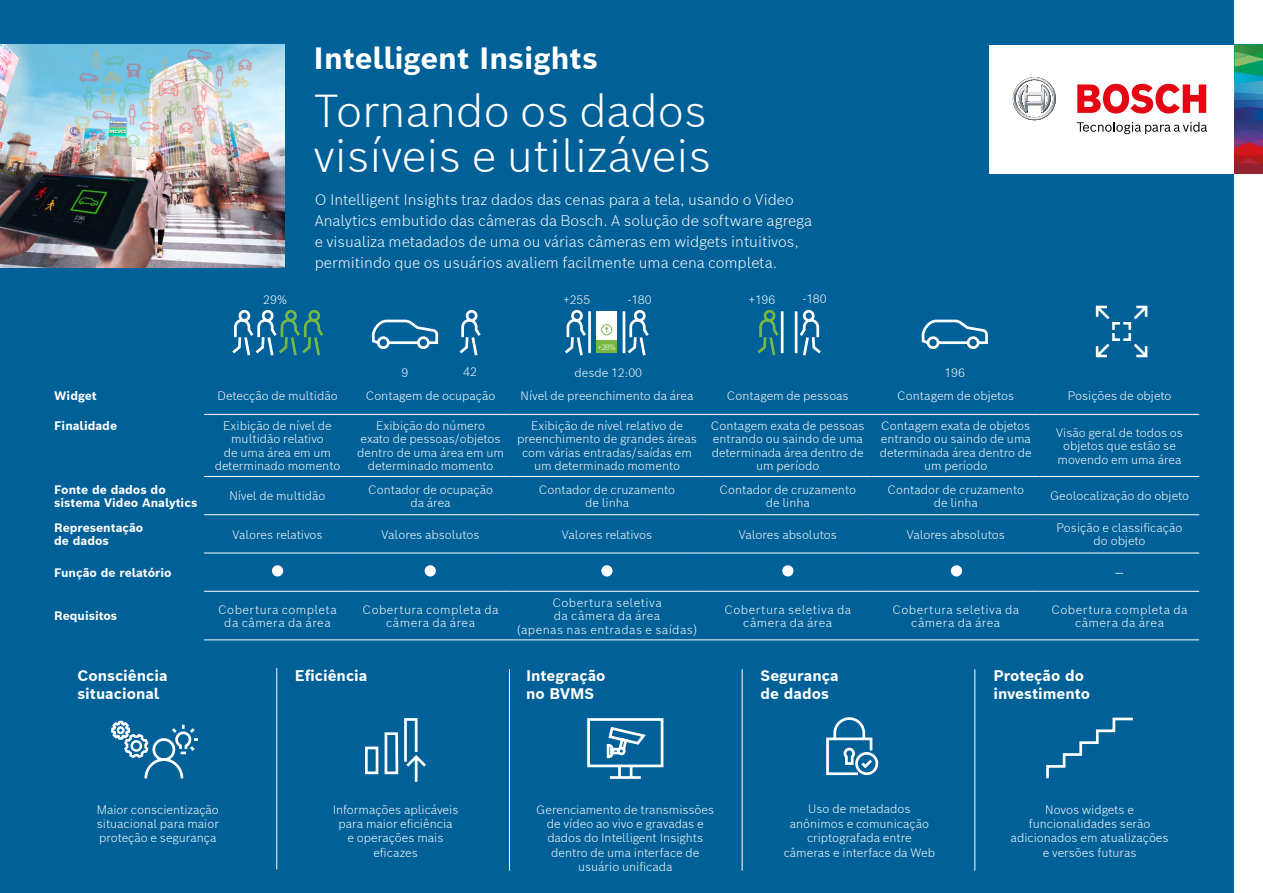
<style>
.page{position:relative;width:1263px;height:893px;background:#fff}
.page>*{position:absolute;margin:0;border:0;box-sizing:border-box;transform-origin:0 0}
.t1{font:300 45px/45px "Bosch Sans";color:#fff}
.t2{font:700 30px "Bosch Sans";color:#fff}
.t3{font:300 15px/21px "Bosch Sans";color:#fff}
.t4{font:700 15px/18px "Bosch Sans";color:#fff}
.t5{font:300 12px/13.5px "Bosch Sans";color:#fff;text-align:center}
.t6{font:300 12px/13.5px "Bosch Sans";letter-spacing:.035em;color:#fff;text-align:center}
.t7{font:700 12px/13.5px "Bosch Sans";color:#fff}
.t8{font:300 7.8px "Bosch Sans";color:#fff}
</style>
<div class="page">
<div style="left:0;top:0;width:1234px;height:893px;background:#006098"></div>
<img style="left:0;top:45px;width:284px;height:223px">
<hr style="left:204px;top:414px;width:147px;height:1px;background:#fff">
<hr style="left:351px;top:414px;width:159px;height:1px;background:#fff">
<hr style="left:510px;top:414px;width:194px;height:1px;background:#fff">
<hr style="left:704px;top:414px;width:168px;height:1px;background:#fff">
<hr style="left:872px;top:414px;width:168px;height:1px;background:#fff">
<hr style="left:1040px;top:414px;width:159px;height:1px;background:#fff">
<hr style="left:204px;top:476px;width:147px;height:1px;background:#fff">
<hr style="left:351px;top:476px;width:159px;height:1px;background:#fff">
<hr style="left:510px;top:476px;width:194px;height:1px;background:#fff">
<hr style="left:704px;top:476px;width:168px;height:1px;background:#fff">
<hr style="left:872px;top:476px;width:168px;height:1px;background:#fff">
<hr style="left:1040px;top:476px;width:159px;height:1px;background:#fff">
<hr style="left:204px;top:514px;width:147px;height:1px;background:#fff">
<hr style="left:351px;top:514px;width:159px;height:1px;background:#fff">
<hr style="left:510px;top:514px;width:194px;height:1px;background:#fff">
<hr style="left:704px;top:514px;width:168px;height:1px;background:#fff">
<hr style="left:872px;top:514px;width:168px;height:1px;background:#fff">
<hr style="left:1040px;top:514px;width:159px;height:1px;background:#fff">
<hr style="left:204px;top:553px;width:147px;height:1px;background:#fff">
<hr style="left:351px;top:553px;width:159px;height:1px;background:#fff">
<hr style="left:510px;top:553px;width:194px;height:1px;background:#fff">
<hr style="left:704px;top:553px;width:168px;height:1px;background:#fff">
<hr style="left:872px;top:553px;width:168px;height:1px;background:#fff">
<hr style="left:1040px;top:553px;width:159px;height:1px;background:#fff">
<hr style="left:204px;top:591px;width:147px;height:1px;background:#fff">
<hr style="left:351px;top:591px;width:159px;height:1px;background:#fff">
<hr style="left:510px;top:591px;width:194px;height:1px;background:#fff">
<hr style="left:704px;top:591px;width:168px;height:1px;background:#fff">
<hr style="left:872px;top:591px;width:168px;height:1px;background:#fff">
<hr style="left:1040px;top:591px;width:159px;height:1px;background:#fff">
<hr style="left:204px;top:639px;width:147px;height:1px;background:#fff">
<hr style="left:351px;top:639px;width:159px;height:1px;background:#fff">
<hr style="left:510px;top:639px;width:194px;height:1px;background:#fff">
<hr style="left:704px;top:639px;width:168px;height:1px;background:#fff">
<hr style="left:872px;top:639px;width:168px;height:1px;background:#fff">
<hr style="left:1040px;top:639px;width:159px;height:1px;background:#fff">
<svg style="left:757px;top:310px;width:24px;height:46px"></svg>
<svg style="left:797px;top:309px;width:24px;height:47px"></svg>
<hr style="left:781px;top:311px;width:2px;height:42px;background:#fff">
<hr style="left:795px;top:311px;width:2px;height:42px;background:#fff">
<svg style="left:565px;top:309px;width:24px;height:47px"></svg>
<svg style="left:625px;top:309px;width:24px;height:47px"></svg>
<hr style="left:588px;top:311px;width:3px;height:42px;background:#fff">
<hr style="left:623px;top:311px;width:2px;height:42px;background:#fff">
<div style="left:597px;top:311px;width:20px;height:42px;background:#fff"></div>
<div style="left:597px;top:341px;width:20px;height:12px;background:#76b843"></div>
<svg style="left:601px;top:324px;width:12px;height:12px"></svg>
<svg style="left:459px;top:309px;width:22px;height:47px"></svg>
<svg style="left:371px;top:319px;width:68px;height:30px"></svg>
<svg style="left:921px;top:319px;width:67px;height:30px"></svg>
<svg style="left:111px;top:720px;width:87px;height:59px"></svg>
<svg style="left:365px;top:718px;width:61px;height:64px"></svg>
<svg style="left:587px;top:718px;width:77px;height:61px"></svg>
<svg style="left:826px;top:717px;width:53px;height:59px"></svg>
<svg style="left:1046px;top:717px;width:87px;height:62px"></svg>
<svg style="left:1095px;top:305px;width:53px;height:53px"></svg>
<hr style="left:276px;top:668px;width:1px;height:201px;background:#fff">
<hr style="left:509px;top:669px;width:1px;height:202px;background:#fff">
<hr style="left:742px;top:669px;width:1px;height:202px;background:#fff">
<hr style="left:974px;top:669px;width:1px;height:202px;background:#fff">
<div style="left:272px;top:565px;width:11px;height:11px;background:#fff;border-radius:50%"></div>
<div style="left:425px;top:565px;width:11px;height:11px;background:#fff;border-radius:50%"></div>
<div style="left:601px;top:565px;width:11px;height:11px;background:#fff;border-radius:50%"></div>
<div style="left:782px;top:565px;width:11px;height:11px;background:#fff;border-radius:50%"></div>
<div style="left:951px;top:565px;width:11px;height:11px;background:#fff;border-radius:50%"></div>
<svg style="left:232px;top:309px;width:92px;height:47px"></svg>
<div style="left:989px;top:45px;width:274px;height:129px;background:#fff"></div>
<svg style="left:1234px;top:45px;width:29px;height:129px;background:#4e5f73"></svg>
<svg style="left:1013px;top:77px;width:43px;height:43px"></svg>
<svg style="left:1077px;top:84px;width:129px;height:30px"></svg>
<svg style="left:1077px;top:122px;width:130px;height:12px"></svg>
<h2 class="t2" style="left:314px;top:38px;width:286px">Intelligent Insights</h2>
<h1 class="t1" style="left:314px;top:87px;width:399px">Tornando os dados visíveis e utilizáveis</h1>
<p class="t3" style="left:315px;top:188px;width:499px">O Intelligent Insights traz dados das cenas para a tela, usando o Video Analytics embutido das câmeras da Bosch. A solução de software agrega e visualiza metadados de uma ou várias câmeras em widgets intuitivos, permitindo que os usuários avaliem facilmente uma cena completa.</p>
<p class="t5" style="left:263px;top:292px;width:25px">29%</p>
<p class="t5" style="left:749px;top:292px;width:28px">+196</p>
<p class="t5" style="left:803px;top:292px;width:25px">-180</p>
<p class="t5" style="left:563px;top:292px;width:28px">+255</p>
<p class="t5" style="left:628px;top:292px;width:25px">-180</p>
<p class="t8" style="left:598px;top:341px;width:19px">+28%</p>
<p class="t5" style="left:402px;top:365px;width:8px">9</p>
<p class="t5" style="left:463px;top:365px;width:15px">42</p>
<p class="t5" style="left:944px;top:365px;width:22px">196</p>
<p class="t5" style="left:574px;top:365px;width:69px">desde 12:00</p>
<p class="t7" style="left:54px;top:389px;width:44px">Widget</p>
<p class="t5" style="left:217px;top:389px;width:122px">Detecção de multidão</p>
<p class="t5" style="left:366px;top:389px;width:131px">Contagem de ocupação</p>
<p class="t5" style="left:521px;top:389px;width:174px">Nível de preenchimento da área</p>
<p class="t5" style="left:727px;top:389px;width:123px">Contagem de pessoas</p>
<p class="t5" style="left:897px;top:389px;width:119px">Contagem de objetos</p>
<p class="t5" style="left:1068px;top:389px;width:105px">Posições de objeto</p>
<p class="t7" style="left:54px;top:419px;width:64px">Finalidade</p>
<p class="t5" style="left:215px;top:418px;width:127px">Exibição de nível de multidão relativo<br>de uma área em um determinado momento</p>
<p class="t5" style="left:357px;top:418px;width:148px">Exibição do número<br>exato de pessoas/objetos dentro de uma área em um determinado momento</p>
<p class="t5" style="left:517px;top:418px;width:181px">Exibição de nível relativo de preenchimento de grandes áreas com várias entradas/saídas em um determinado momento</p>
<p class="t5" style="left:711px;top:418px;width:155px">Contagem exata de pessoas entrando ou saindo de uma determinada área dentro de um período</p>
<p class="t5" style="left:880px;top:418px;width:153px">Contagem exata de objetos entrando ou saindo de uma determinada área dentro de um período</p>
<p class="t5" style="left:1056px;top:425px;width:128px">Visão geral de todos os objetos que estão se movendo em uma área</p>
<p class="t7" style="left:54px;top:482px;width:145px">Fonte de dados do sistema Video Analytics</p>
<p class="t5" style="left:229px;top:489px;width:98px">Nível de multidão</p>
<p class="t5" style="left:368px;top:482px;width:126px">Contador de ocupação da área</p>
<p class="t5" style="left:539px;top:482px;width:138px">Contador de cruzamento de linha</p>
<p class="t5" style="left:720px;top:482px;width:138px">Contador de cruzamento de linha</p>
<p class="t5" style="left:888px;top:482px;width:138px">Contador de cruzamento de linha</p>
<p class="t5" style="left:1050px;top:489px;width:140px">Geolocalização do objeto</p>
<p class="t7" style="left:54px;top:521px;width:91px">Representação de dados</p>
<p class="t5" style="left:232px;top:527px;width:92px">Valores relativos</p>
<p class="t5" style="left:382px;top:527px;width:100px">Valores absolutos</p>
<p class="t5" style="left:562px;top:527px;width:92px">Valores relativos</p>
<p class="t5" style="left:739px;top:527px;width:100px">Valores absolutos</p>
<p class="t5" style="left:907px;top:527px;width:100px">Valores absolutos</p>
<p class="t5" style="left:1056px;top:520px;width:127px">Posição e classificação do objeto</p>
<p class="t7" style="left:54px;top:566px;width:119px">Função de relatório</p>
<p class="t5" style="left:1116px;top:565px;width:8px">—</p>
<p class="t7" style="left:54px;top:609px;width:65px">Requisitos</p>
<p class="t6" style="left:218px;top:602px;width:120px">Cobertura completa da câmera da área</p>
<p class="t6" style="left:363px;top:602px;width:138px">Cobertura completa da câmera da área</p>
<p class="t6" style="left:516px;top:595px;width:183px">Cobertura seletiva<br>da câmera da área<br>(apenas nas entradas e saídas)</p>
<p class="t6" style="left:724px;top:602px;width:128px">Cobertura seletiva da câmera da área</p>
<p class="t6" style="left:892px;top:602px;width:128px">Cobertura seletiva da câmera da área</p>
<p class="t6" style="left:1051px;top:602px;width:138px">Cobertura completa da câmera da área</p>
<p class="t4" style="left:77px;top:666px;width:92px">Consciência</p>
<p class="t4" style="left:295px;top:666px;width:74px">Eficiência</p>
<p class="t4" style="left:77px;top:684px;width:84px">situacional</p>
<p class="t4" style="left:526px;top:666px;width:81px">Integração no BVMS</p>
<p class="t4" style="left:760px;top:666px;width:80px">Segurança de dados</p>
<p class="t4" style="left:993px;top:666px;width:98px">Proteção do investimento</p>
<p class="t5" style="left:97px;top:801px;width:124px;line-height:14.4px;text-align:justify">Maior conscientização situacional para maior proteção e segurança</p>
<p class="t5" style="left:333px;top:801px;width:127px;line-height:14.4px">Informações aplicáveis para maior eficiência<br>e operações mais eficazes</p>
<p class="t5" style="left:536px;top:801px;width:180px;line-height:14.4px">Gerenciamento de transmissões de vídeo ao vivo e gravadas e dados do Intelligent Insights dentro de uma interface de usuário unificada</p>
<p class="t5" style="left:784px;top:801px;width:153px;line-height:14.4px">Uso de metadados anônimos e comunicação criptografada entre câmeras e interface da Web</p>
<p class="t5" style="left:1011px;top:801px;width:160px;line-height:14.4px">Novos widgets e funcionalidades serão adicionados em atualizações e versões futuras</p>
</div>
